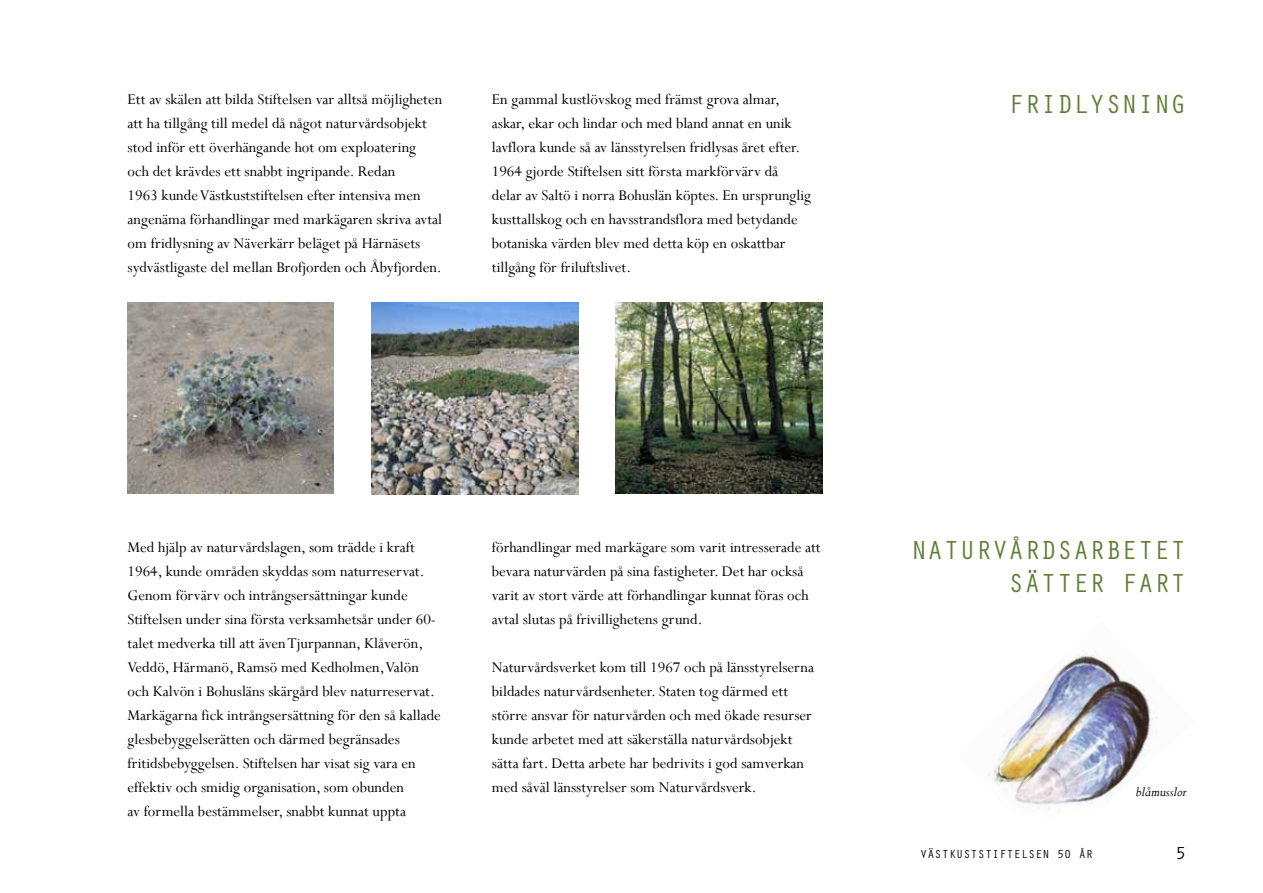
<style>
.page{position:relative;width:1263px;height:893px;background:#fff}
.page>*{position:absolute;margin:0;border:0;box-sizing:border-box;transform-origin:0 0}
.t1{font:27px/32.4px "Orator Std";color:#5e7e35;text-align:right}
.t2{font:18px "Orator Std";color:#000}
.t3{font:16.5px/24px "Perpetua";color:#000}
.t4{font:italic 15px "Perpetua";color:#000}
.t5{font:12px "Orator Std";color:#000}
</style>
<div class="page">
<img style="left:128px;top:302px;width:206px;height:191px">
<img style="left:372px;top:302px;width:206px;height:193px">
<img style="left:616px;top:302px;width:206px;height:191px">
<img style="left:988px;top:651px;width:171px;height:158px">
<p class="t3" style="left:128px;top:87px;width:316px">Ett av skälen att bilda Stiftelsen var alltså möjligheten att ha tillgång till medel då något naturvårdsobjekt stod inför ett överhängande hot om exploatering<br>och det krävdes ett snabbt ingripande. Redan<br>1963 kunde Västkuststiftelsen efter intensiva men angenäma förhandlingar med markägaren skriva avtal om fridlysning av Näverkärr beläget på Härnäsets sydvästligaste del mellan Brofjorden och Åbyfjorden.</p>
<p class="t3" style="left:492px;top:87px;width:321px">En gammal kustlövskog med främst grova almar, askar, ekar och lindar och med bland annat en unik lavflora kunde så av länsstyrelsen fridlysas året efter.<br>1964 gjorde Stiftelsen sitt första markförvärv då delar av Saltö i norra Bohuslän köptes. En ursprunglig kusttallskog och en havsstrandsflora med betydande botaniska värden blev med detta köp en oskattbar tillgång för friluftslivet.</p>
<h1 class="t1" style="left:1008px;top:86px;width:180px">FRIDLYSNING</h1>
<p class="t3" style="left:128px;top:535px;width:315px">Med hjälp av naturvårdslagen, som trädde i kraft 1964, kunde områden skyddas som naturreservat.<br>Genom förvärv och intrångsersättningar kunde Stiftelsen under sina första verksamhetsår under 60- talet medverka till att även Tjurpannan, Klåverön, Veddö, Härmanö, Ramsö med Kedholmen, Valön och Kalvön i Bohusläns skärgård blev naturreservat.<br>Markägarna fick intrångsersättning för den så kallade glesbebyggelserätten och därmed begränsades fritidsbebyggelsen. Stiftelsen har visat sig vara en effektiv och smidig organisation, som obunden<br>av formella bestämmelser, snabbt kunnat uppta</p>
<p class="t3" style="left:492px;top:535px;width:330px">förhandlingar med markägare som varit intresserade att bevara naturvärden på sina fastigheter. Det har också varit av stort värde att förhandlingar kunnat föras och avtal slutas på frivillighetens grund.</p>
<p class="t3" style="left:492px;top:655px;width:324px">Naturvårdsverket kom till 1967 och på länsstyrelserna bildades naturvårdsenheter. Staten tog därmed ett större ansvar för naturvården och med ökade resurser kunde arbetet med att säkerställa naturvårdsobjekt sätta fart. Detta arbete har bedrivits i god samverkan med såväl länsstyrelser som Naturvårdsverk.</p>
<h1 class="t1" style="left:911px;top:533px;width:277px">NATURVÅRDSARBETET<br>SÄTTER FART</h1>
<p class="t4" style="left:1136px;top:782px;width:52px">blåmusslor</p>
<p class="t5" style="left:920px;top:846px;width:174px">VÄSTKUSTSTIFTELSEN 50 ÅR</p>
<p class="t2" style="left:1175px;top:840px;width:12px">5</p>
</div>
